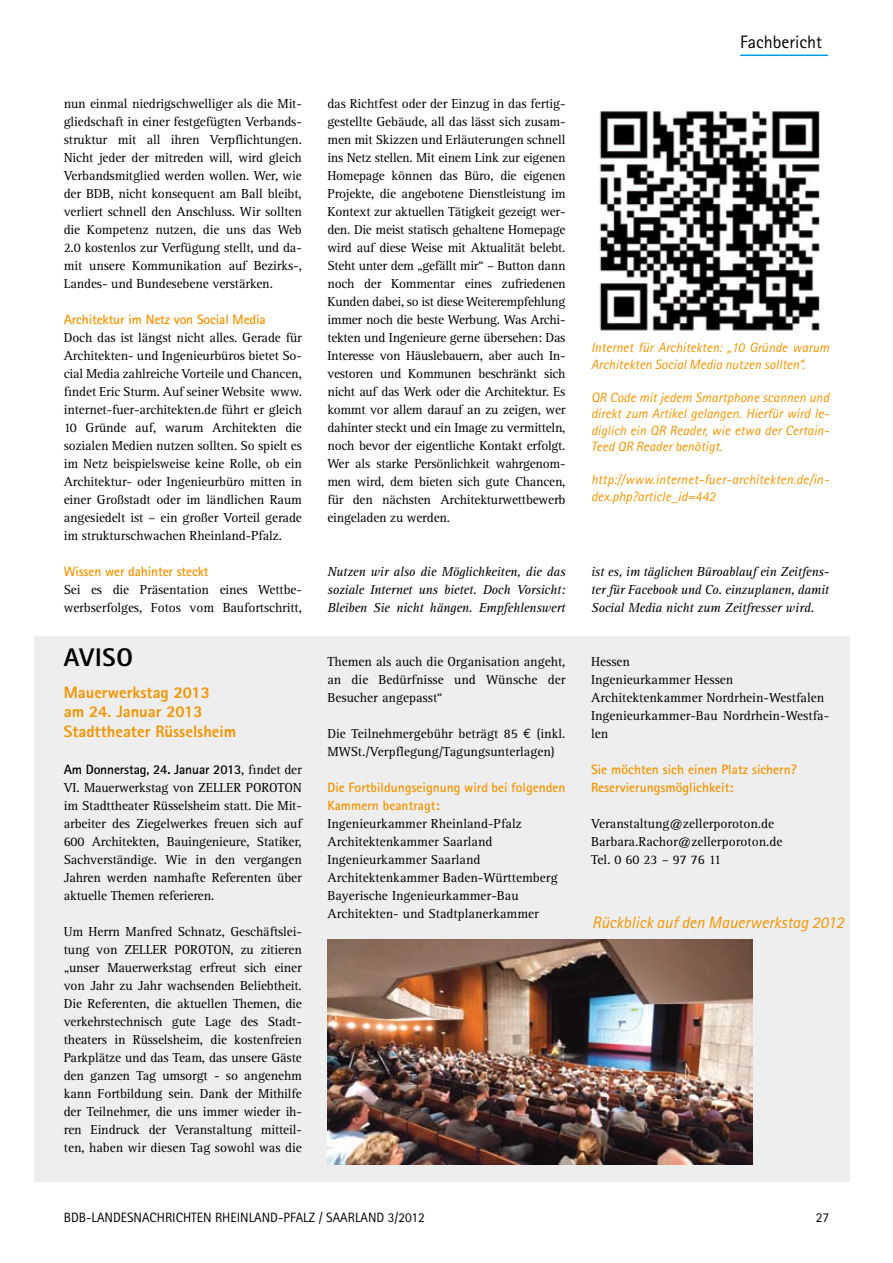
<style>
.page{position:relative;width:893px;height:1263px;background:#fff}
.page>*{position:absolute;margin:0;border:0;box-sizing:border-box;transform-origin:0 0}
.t1{font:800 25.5px "Rotis Sans Serif";letter-spacing:.03em;color:#000}
.t2{font:18px "Rotis Sans Serif";color:#000}
.t3{font:800 16.5px/19.5px "Rotis Sans Serif";color:#f29400}
.t4{font:italic 16.5px "Rotis Sans Serif";color:#f29400}
.t5{font:13.5px/18px "Rotis Serif";color:#000;text-align:justify}
.t6{font:italic 13.5px/16.5px "Rotis Sans Serif";color:#f29400}
.t7{font:italic 13.5px/18px "Rotis Serif";letter-spacing:-.015em;color:#000;text-align:justify}
.t8{font:700 13.5px/18px "Rotis Sans Serif";color:#f29400}
.t9{font:13.5px "Rotis Sans Serif";color:#000}
.t10{font:700 13.5px "Rotis Sans Serif";letter-spacing:-.01em;color:#000}
.s1{font-family:"Rotis Serif";font-weight:400}
</style>
<div class="page">
<hr style="left:740px;top:55px;width:88px;height:1px;background:#009ee0">
<div style="left:34px;top:636px;width:815px;height:546px;background:#eee"></div>
<img style="left:327px;top:940px;width:426px;height:224px">
<img style="left:599px;top:111px;width:221px;height:220px">
<p class="t5" style="left:64px;top:95px;width:240px">nun einmal niedrigschwelliger als die Mit&shy;gliedschaft in einer festgefügten Verbands&shy;struktur mit all ihren Verpflichtungen.<br>Nicht jeder der mitreden will, wird gleich Verbandsmitglied werden wollen. Wer, wie der BDB, nicht konsequent am Ball bleibt, verliert schnell den Anschluss. Wir sollten die Kompetenz nutzen, die uns das Web 2.0 kostenlos zur Verfügung stellt, und da&shy;mit unsere Kommunikation auf Bezirks-, Landes- und Bundesebene verstärken.</p>
<p class="t8" style="left:64px;top:310px;width:203px">Architektur im Netz von Social Media</p>
<p class="t5" style="left:64px;top:329px;width:240px">Doch das ist längst nicht alles. Gerade für Architekten- und Ingenieurbüros bietet So&shy;cial Media zahlreiche Vorteile und Chancen, findet Eric Sturm. Auf seiner Website www. internet-fuer-architekten.de führt er gleich 10 Gründe auf, warum Architekten die sozialen Medien nutzen sollten. So spielt es im Netz beispielsweise keine Rolle, ob ein Architektur- oder Ingenieurbüro mitten in einer Großstadt oder im ländlichen Raum angesiedelt ist – ein großer Vorteil gerade im strukturschwachen Rheinland-Pfalz.</p>
<p class="t8" style="left:64px;top:562px;width:146px">Wissen wer dahinter steckt</p>
<p class="t5" style="left:64px;top:581px;width:240px">Sei es die Präsentation eines Wettbe&shy;werbserfolges, Fotos vom Baufortschritt,</p>
<p class="t5" style="left:327px;top:95px;width:240px">das Richtfest oder der Einzug in das fertig&shy;gestellte Gebäude, all das lässt sich zusam&shy;men mit Skizzen und Erläuterungen schnell ins Netz stellen. Mit einem Link zur eigenen Homepage können das Büro, die eigenen Projekte, die angebotene Dienstleistung im Kontext zur aktuellen Tätigkeit gezeigt wer&shy;den. Die meist statisch gehaltene Homepage wird auf diese Weise mit Aktualität belebt.<br>Steht unter dem „gefällt mir“ – Button dann noch der Kommentar eines zufriedenen Kunden dabei, so ist diese Weiterempfehlung immer noch die beste Werbung. Was Archi&shy;tekten und Ingenieure gerne übersehen: Das Interesse von Häuslebauern, aber auch In&shy;vestoren und Kommunen beschränkt sich nicht auf das Werk oder die Architektur. Es kommt vor allem darauf an zu zeigen, wer dahinter steckt und ein Image zu vermitteln, noch bevor der eigentliche Kontakt erfolgt.<br>Wer als starke Persönlichkeit wahrgenom&shy;men wird, dem bieten sich gute Chancen, für den nächsten Architekturwettbewerb eingeladen zu werden.</p>
<h2 class="t2" style="left:740px;top:31px;width:83px">Fachbericht</h2>
<p class="t6" style="left:591px;top:339px;width:240px">Internet für Architekten: „10 Gründe warum<br>Architekten Social Media nutzen sollten“.</p>
<p class="t6" style="left:591px;top:389px;width:240px;text-align:justify">QR Code mit jedem Smartphone scannen und direkt zum Artikel gelangen. Hierfür wird le&shy;diglich ein QR Reader, wie etwa der Certain-Teed QR Reader benötigt.</p>
<p class="t6" style="left:591px;top:471px;width:240px">http://www.internet-fuer-architekten.de/in&shy;dex.php?article_id=442</p>
<p class="t7" style="left:327px;top:563px;width:240px">Nutzen wir also die Möglichkeiten, die das soziale Internet uns bietet. Doch Vorsicht:<br>Bleiben Sie nicht hängen. Empfehlenswert</p>
<p class="t7" style="left:591px;top:563px;width:240px">ist es, im täglichen Büroablauf ein Zeitfens&shy;ter für Facebook und Co. einzuplanen, damit Social Media nicht zum Zeitfresser wird.</p>
<h1 class="t1" style="left:64px;top:641px;width:71px">AVISO</h1>
<p class="t5" style="left:591px;top:653px;width:240px;text-align:left">Hessen<br>Ingenieurkammer Hessen<br>Architektenkammer Nordrhein-Westfalen<br>Ingenieurkammer-Bau Nordrhein-Westfa&shy;len</p>
<p class="t8" style="left:591px;top:760px;width:207px">Sie möchten sich einen Platz sichern?<br>Reservierungsmöglichkeit:</p>
<p class="t5" style="left:591px;top:815px;width:193px;text-align:left">Veranstaltung@zellerporoton.de<br>Barbara.Rachor@zellerporoton.de<br>Tel. 0 60 23 – 97 76 11</p>
<p class="t5" style="left:327px;top:653px;width:240px">Themen als auch die Organisation angeht, an die Bedürfnisse und Wünsche der Besucher angepasst“</p>
<p class="t5" style="left:327px;top:725px;width:192px">Die Teilnehmergebühr beträgt 85</p>
<p class="t3" style="left:64px;top:682px;width:174px">Mauerwerkstag 2013<br>am 24. Januar 2013<br>Stadttheater Rüsselsheim</p>
<p class="t10" style="left:64px;top:761px;width:240px">Am Donnerstag, 24. Januar 2013<span class="s1">, findet der</span></p>
<p class="t5" style="left:64px;top:779px;width:240px">VI. Mauerwerkstag von ZELLER POROTON im Stadttheater Rüsselsheim statt. Die Mit&shy;arbeiter des Ziegelwerkes freuen sich auf 600 Architekten, Bauingenieure, Statiker, Sachverständige. Wie in den vergangen Jahren werden namhafte Referenten über aktuelle Themen referieren.</p>
<p class="t5" style="left:64px;top:923px;width:240px">Um Herrn Manfred Schnatz, Geschäftslei&shy;tung von ZELLER POROTON, zu zitieren „unser Mauerwerkstag erfreut sich einer von Jahr zu Jahr wachsenden Beliebtheit.<br>Die Referenten, die aktuellen Themen, die verkehrstechnisch gute Lage des Stadt&shy;theaters in Rüsselsheim, die kostenfreien Parkplätze und das Team, das unsere Gäste den ganzen Tag umsorgt - so angenehm kann Fortbildung sein. Dank der Mithilfe der Teilnehmer, die uns immer wieder ih&shy;ren Eindruck der Veranstaltung mitteil&shy;ten, haben wir diesen Tag sowohl was die</p>
<p class="t5" style="left:327px;top:725px;width:240px;text-indent:209px">(inkl.<br>MWSt./Verpflegung/Tagungsunterlagen)</p>
<p class="t8" style="left:327px;top:778px;width:240px">Die Fortbildungseignung wird bei folgenden<br>Kammern beantragt:</p>
<p class="t5" style="left:327px;top:815px;width:232px;text-align:left">Ingenieurkammer Rheinland-Pfalz Architektenkammer Saarland Ingenieurkammer Saarland Architektenkammer Baden-Württemberg Bayerische Ingenieurkammer-Bau Architekten- und Stadtplanerkammer</p>
<p class="t4" style="left:592px;top:912px;width:254px">Rückblick auf den Mauerwerkstag 2012</p>
<p class="t9" style="left:64px;top:1210px;width:363px">BDB-LANDESNACHRICHTEN RHEINLAND-PFALZ / SAARLAND 3/2012</p>
<p class="t9" style="left:816px;top:1210px;width:15px">27</p>
</div>
